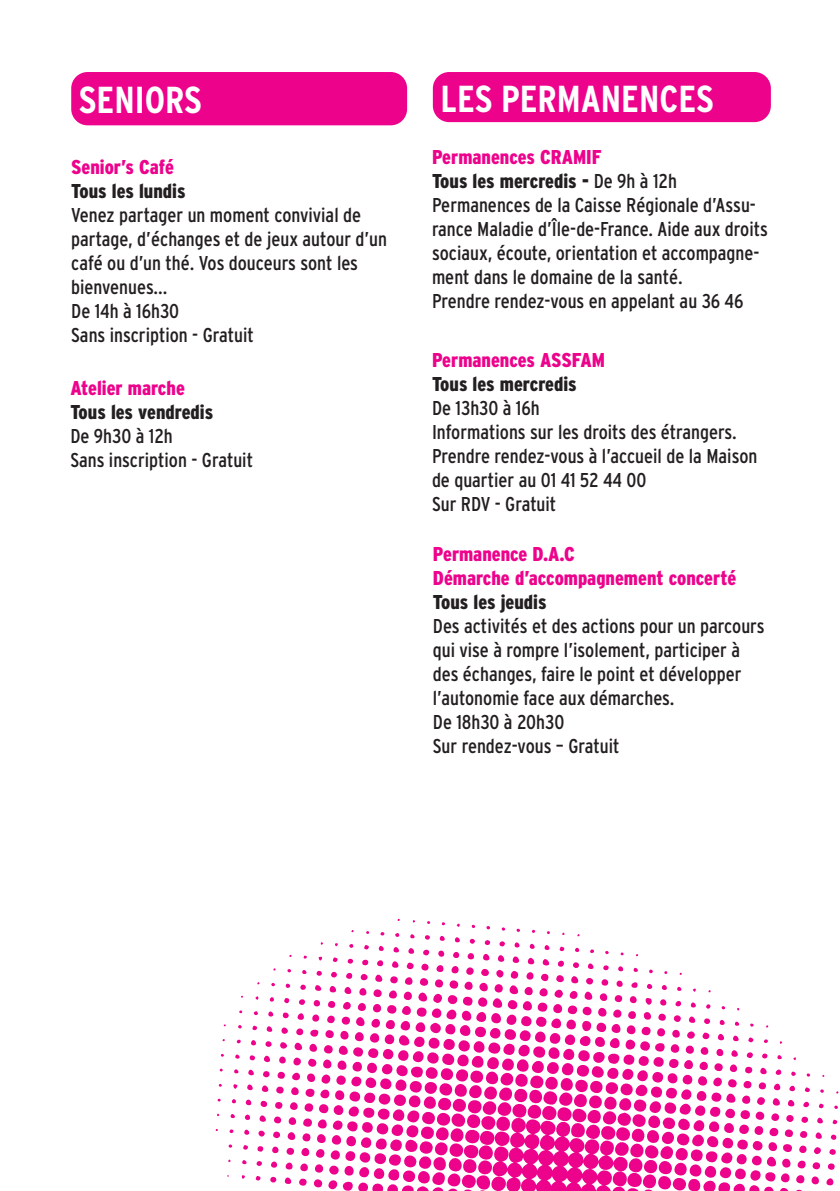
<style>
.page{position:relative;width:840px;height:1191px;background:#fff}
.page>*{position:absolute;margin:0;border:0;box-sizing:border-box;transform-origin:0 0}
.t1{font:700 condensed 37.4px "Interstate";color:#fff}
.t2{font:condensed 20px/24px "Interstate";color:#231f20}
.t3{font:900 condensed 20px "Interstate";color:#ed028c}
.t4{font:900 condensed 20px "Interstate";color:#231f20}
.s1{font-weight:400}
</style>
<div class="page">
<svg style="left:215px;top:918px;width:624px;height:273px"></svg>
<div style="left:432px;top:72px;width:338px;height:50px;background:#ed028c;border-radius:16px"></div>
<div style="left:71px;top:72px;width:336px;height:53px;background:#ed028c;border-radius:16px"></div>
<p class="t1" style="left:79px;top:79px;width:125px">SENIORS</p>
<p class="t3" style="left:71px;top:156px;width:104px">Senior’s Café</p>
<p class="t4" style="left:71px;top:180px;width:116px">Tous les lundis</p>
<p class="t2" style="left:71px;top:203px;width:317px">Venez partager un moment convivial de partage, d’échanges et de jeux autour d’un café ou d’un thé. Vos douceurs sont les bienvenues...</p>
<p class="t2" style="left:71px;top:299px;width:109px">De 14h à 16h30</p>
<p class="t2" style="left:71px;top:323px;width:184px">Sans inscription - Gratuit</p>
<p class="t3" style="left:70px;top:376px;width:116px">Atelier marche</p>
<p class="t4" style="left:70px;top:400px;width:144px">Tous les vendredis</p>
<p class="t2" style="left:70px;top:423px;width:184px">De 9h30 à 12h<br>Sans inscription - Gratuit</p>
<p class="t1" style="left:440px;top:78px;width:274px">LES PERMANENCES</p>
<p class="t3" style="left:432px;top:146px;width:171px">Permanences CRAMIF</p>
<p class="t4" style="left:432px;top:170px;width:246px">Tous les mercredis - <span class="s1">De 9h à 12h</span></p>
<p class="t2" style="left:432px;top:193px;width:337px">Permanences de la Caisse Régionale d’Assu&shy;rance Maladie d’Île-de-France. Aide aux droits sociaux, écoute, orientation et accompagne&shy;ment dans le domaine de la santé.</p>
<p class="t2" style="left:432px;top:289px;width:313px">Prendre rendez-vous en appelant au 36 46</p>
<p class="t3" style="left:432px;top:349px;width:174px">Permanences ASSFAM</p>
<p class="t4" style="left:432px;top:373px;width:146px">Tous les mercredis</p>
<p class="t2" style="left:432px;top:396px;width:109px">De 13h30 à 16h</p>
<p class="t2" style="left:432px;top:420px;width:306px">Informations sur les droits des étrangers.</p>
<p class="t2" style="left:432px;top:444px;width:327px">Prendre rendez-vous à l’accueil de la Maison de quartier au 01 41 52 44 00</p>
<p class="t2" style="left:432px;top:492px;width:126px">Sur RDV - Gratuit</p>
<p class="t3" style="left:432px;top:543px;width:143px">Permanence D.A.C</p>
<p class="t3" style="left:432px;top:567px;width:305px">Démarche d’accompagnement concerté</p>
<p class="t4" style="left:432px;top:591px;width:115px">Tous les jeudis</p>
<p class="t2" style="left:432px;top:613px;width:333px">Des activités et des actions pour un parcours qui vise à rompre l’isolement, participer à des échanges, faire le point et développer l’autonomie face aux démarches.</p>
<p class="t2" style="left:432px;top:709px;width:133px">De 18h30 à 20h30</p>
<p class="t2" style="left:432px;top:733px;width:188px">Sur rendez-vous – Gratuit</p>
</div>
